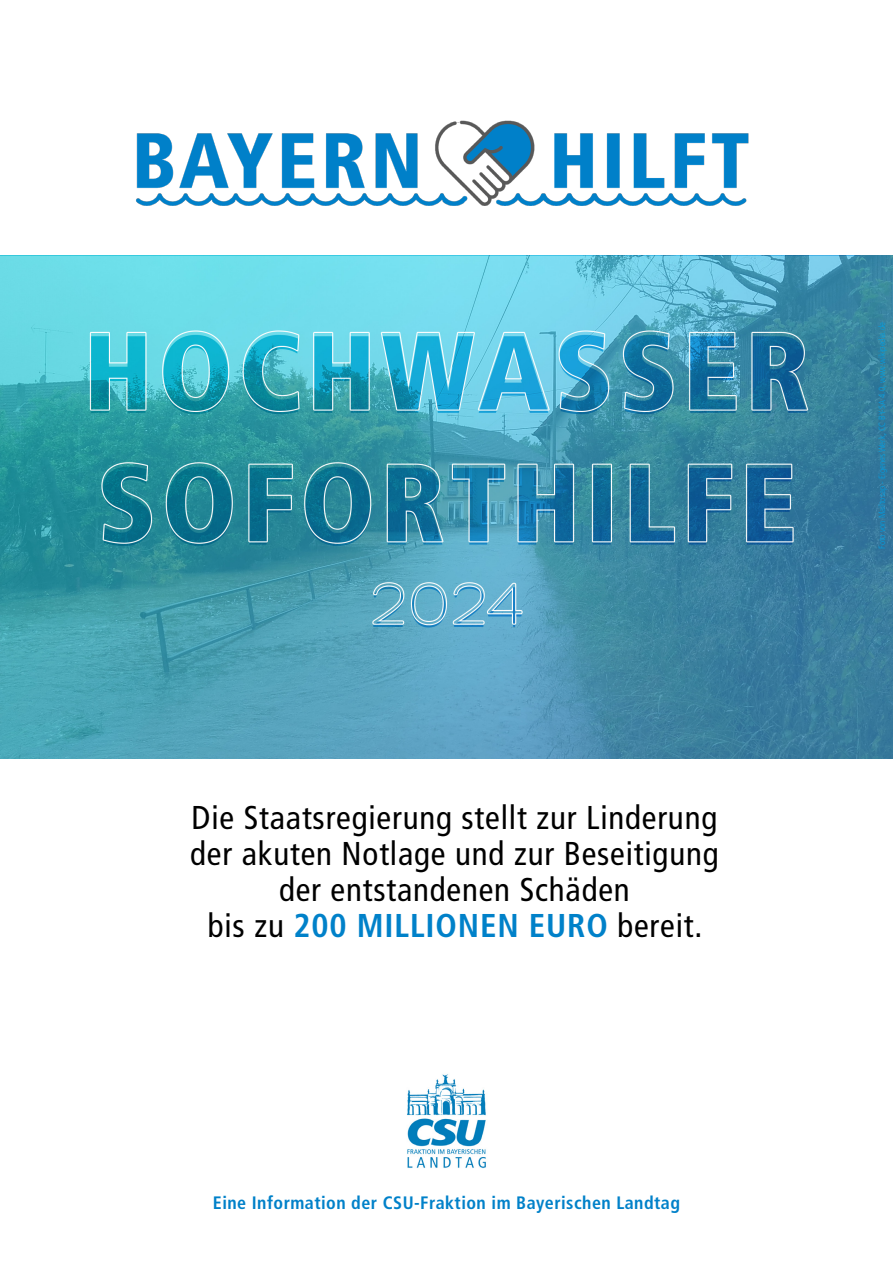
<style>
.page{position:relative;width:893px;height:1263px;background:#fff}
.page>*{position:absolute;margin:0;border:0;box-sizing:border-box;transform-origin:0 0}
.t1{font:condensed 33px/36px "Frutiger LT Pro";letter-spacing:.025em;color:#000;text-align:center}
.t2{font:700 condensed 18px "Frutiger LT Pro";letter-spacing:.025em;color:#0081c9}
.t3{font:300 condensed 9px "Frutiger LT Pro";color:#009fe3}
.s1{font-weight:700;color:#0081c9}
</style>
<div class="page">
<img style="left:0;top:256px;width:893px;height:502px">
<img style="left:136px;top:120px;width:613px;height:86px">
<img style="left:407px;top:1074px;width:79px;height:95px">
<p class="t1" style="left:190px;top:800px;width:530px">Die Staatsregierung stellt zur Linderung der akuten Notlage und zur Beseitigung der entstandenen Schäden<br>bis zu <span class="s1">200 MILLIONEN EURO</span> bereit.</p>
<p class="t2" style="left:213px;top:1192px;width:469px">Eine Information der CSU-Fraktion im Bayerischen Landtag</p>
<p class="t3" style="left:877px;top:549px;width:228px;rotate:-90deg">Foto von Mailtosap - Eigenes Werk, CC BY-SA 4.0, www.wikipedia.de</p>
</div>
